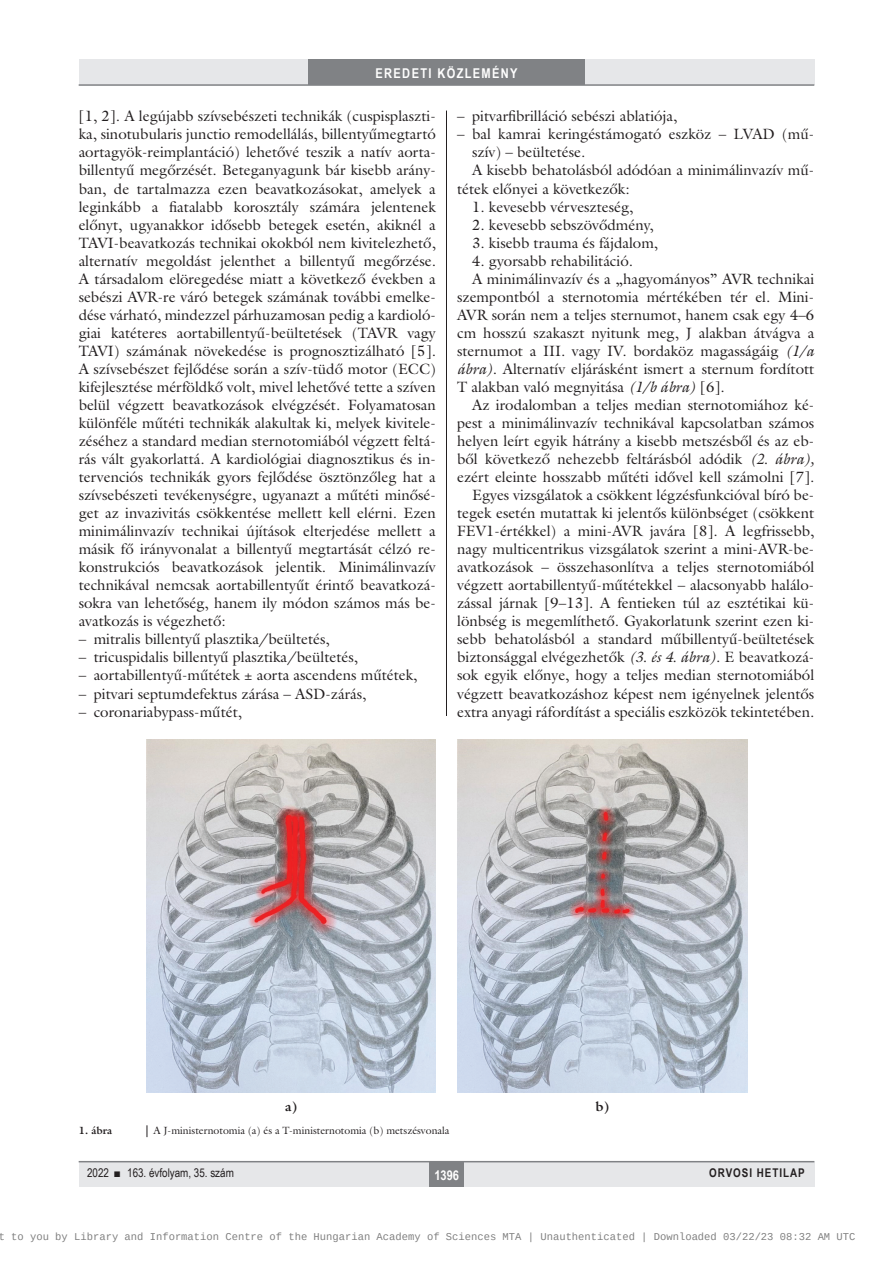
<style>
.page{position:relative;width:893px;height:1263px;background:#fff}
.page>*{position:absolute;margin:0;border:0;box-sizing:border-box;transform-origin:0 0}
.body-s{font:15px/18px "Galliard Reg";color:#231f20;text-align:justify}
.Body_Text{font:15px/18px "Galliard Reg";color:#231f20;text-align:justify}
.Body_tompa{font:15px/18px "Galliard Reg";color:#231f20}
.rovatcim_jo{font:700 13.5px "Arial Narrow";letter-spacing:.1em;color:#fff}
.oldalszam{font:700 13.5px "Arial Narrow";color:#fff}
.roviditesek_cim{font:700 13.5px "Galliard Reg";color:#231f20}
.pagina{font:12px "Arial Narrow";color:#231f20}
.pagina-2{font:700 12px "Arial Narrow";letter-spacing:.08em;color:#231f20}
.t1{font:10.5px "Liberation Mono";color:rgb(0 0 0/.5)}
.kepalairas2{font:10.5px "Galliard Reg";color:#231f20}
.kepalairas1{font:700 10.5px "Galliard Reg";color:#231f20}
.s1{font-style:italic}
</style>
<div class="page">
<div style="left:79px;top:1161px;width:735px;height:25px;background:#e6e7e9"></div>
<hr style="left:79px;top:1161px;width:735px;height:1px;background:#808285">
<div style="left:430px;top:1161px;width:34px;height:25px;background:#808285"></div>
<div style="left:79px;top:60px;width:735px;height:25px;background:#e6e7e9"></div>
<div style="left:308px;top:60px;width:277px;height:25px;background:#808285"></div>
<hr style="left:79px;top:84px;width:735px;height:2px;background:#808285">
<hr style="left:446px;top:111px;width:1px;height:1026px;background:#231f20">
<img style="left:147px;top:740px;width:289px;height:353px">
<div style="left:437px;top:716px;width:311px;height:377px;background:#fff"></div>
<img style="left:458px;top:740px;width:290px;height:353px">
<svg style="left:147px;top:1125px;width:1px;height:12px"></svg>
<div style="left:146px;top:1093px;width:601px;height:32px;background:#fff"></div>
<p class="rovatcim_jo" style="left:375px;top:63px;width:144px">EREDETI KÖZLEMÉNY</p>
<p class="body-s" style="left:79px;top:107px;width:359px">[1, 2]. A legújabb szívsebészeti technikák (cuspisplaszti&shy;ka, sinotubularis junctio remodellálás, billentyűmegtartó aortagyök-reimplantáció) lehetővé teszik a natív aorta&shy;billentyű megőrzését. Beteganyagunk bár kisebb arány&shy;ban, de tartalmazza ezen beavatkozásokat, amelyek a leginkább a fiatalabb korosztály számára jelentenek előnyt, ugyanakkor idősebb betegek esetén, akiknél a TAVI-beavatkozás technikai okokból nem kivitelezhető, alternatív megoldást jelenthet a billentyű megőrzése.<br>A társadalom elöregedése miatt a következő években a sebészi AVR-re váró betegek számának további emelke&shy;dése várható, mindezzel párhuzamosan pedig a kardioló&shy;giai katéteres aortabillentyű-beültetések (TAVR vagy TAVI) számának növekedése is prognosztizálható [5].<br>A szívsebészet fejlődése során a szív-tüdő motor (ECC) kifejlesztése mérföldkő volt, mivel lehetővé tette a szíven belül végzett beavatkozások elvégzését. Folyamatosan különféle műtéti technikák alakultak ki, melyek kivitele&shy;zéséhez a standard median sternotomiából végzett feltá&shy;rás vált gyakorlattá. A kardiológiai diagnosztikus és in&shy;tervenciós technikák gyors fejlődése ösztönzőleg hat a szívsebészeti tevékenységre, ugyanazt a műtéti minősé&shy;get az invazivitás csökkentése mellett kell elérni. Ezen minimálinvazív technikai újítások elterjedése mellett a másik fő irányvonalat a billentyű megtartását célzó re&shy;konstrukciós beavatkozások jelentik. Minimálinvazív technikával nemcsak aortabillentyűt érintő beavatkozá&shy;sokra van lehetőség, hanem ily módon számos más be&shy;avatkozás is végezhető:</p>
<p class="Body_tompa" style="left:79px;top:630px;width:253px">– mitralis billentyű plasztika/beültetés,</p>
<p class="Body_tompa" style="left:79px;top:648px;width:281px">– tricuspidalis billentyű plasztika/beültetés,</p>
<p class="Body_tompa" style="left:79px;top:666px;width:340px">– aortabillentyű-műtétek ± aorta ascendens műtétek,</p>
<p class="Body_tompa" style="left:79px;top:684px;width:289px">– pitvari septumdefektus zárása – ASD-zárás,</p>
<p class="Body_tompa" style="left:79px;top:702px;width:165px">– coronariabypass-műtét,</p>
<p class="Body_tompa" style="left:457px;top:107px;width:222px">– pitvarfibrilláció sebészi ablatiója,</p>
<p class="Body_tompa" style="left:472px;top:125px;width:344px;text-indent:-15px">– bal kamrai keringéstámogató eszköz – LVAD (mű&shy;szív) – beültetése.</p>
<p class="Body_Text" style="left:457px;top:161px;width:359px;text-indent:15px">A kisebb behatolásból adódóan a minimálinvazív mű&shy;tétek előnyei a következők:</p>
<p class="Body_Text" style="left:472px;top:197px;width:163px">1. kevesebb vérveszteség,</p>
<p class="Body_Text" style="left:472px;top:215px;width:183px">2. kevesebb sebszövődmény,</p>
<p class="Body_Text" style="left:472px;top:233px;width:187px">3. kisebb trauma és fájdalom,</p>
<p class="Body_Text" style="left:472px;top:251px;width:162px">4. gyorsabb rehabilitáció.</p>
<p class="Body_Text" style="left:457px;top:269px;width:359px;text-indent:15px">A minimálinvazív és a „hagyományos” AVR technikai szempontból a sternotomia mértékében tér el. Mini-AVR során nem a teljes sternumot, hanem csak egy 4–6 cm hosszú szakaszt nyitunk meg, J alakban átvágva a sternumot a III. vagy IV. bordaköz magasságáig <span class="s1">(1/a ábra)</span>. Alternatív eljárásként ismert a sternum fordított T alakban való megnyitása <span class="s1">(1/b ábra)</span> [6].</p>
<p class="Body_Text" style="left:457px;top:396px;width:359px;text-indent:15px">Az irodalomban a teljes median sternotomiához ké&shy;pest a minimálinvazív technikával kapcsolatban számos helyen leírt egyik hátrány a kisebb metszésből és az eb&shy;ből következő nehezebb feltárásból adódik <span class="s1">(2. ábra), </span>ezért eleinte hosszabb műtéti idővel kell számolni [7].</p>
<p class="Body_Text" style="left:457px;top:486px;width:359px;text-indent:15px">Egyes vizsgálatok a csökkent légzésfunkcióval bíró be&shy;tegek esetén mutattak ki jelentős különbséget (csökkent FEV1-értékkel) a mini-AVR javára [8]. A legfrissebb, nagy multicentrikus vizsgálatok szerint a mini-AVR-be&shy;avatkozások – összehasonlítva a teljes sternotomiából végzett aortabillentyű-műtétekkel – alacsonyabb halálo&shy;zással járnak [9–13]. A fentieken túl az esztétikai kü&shy;lönbség is megemlíthető. Gyakorlatunk szerint ezen ki&shy;sebb behatolásból a standard műbillentyű-beültetések biztonsággal elvégezhetők <span class="s1">(3. és 4. ábra)</span>. E beavatkozá&shy;sok egyik előnye, hogy a teljes median sternotomiából végzett beavatkozáshoz képest nem igényelnek jelentős extra anyagi ráfordítást a speciális eszközök tekintetében.</p>
<p class="roviditesek_cim" style="left:285px;top:1098px;width:13px">a)</p>
<p class="roviditesek_cim" style="left:596px;top:1098px;width:15px">b)</p>
<p class="kepalairas1" style="left:79px;top:1123px;width:35px">1. ábra</p>
<p class="kepalairas2" style="left:153px;top:1123px;width:298px">A J-ministernotomia (a) és a T-ministernotomia (b) metszésvonala</p>
<p class="pagina" style="left:87px;top:1164px;width:148px">2022 ■ 163. évfolyam, 35. szám</p>
<p class="oldalszam" style="left:434px;top:1165px;width:26px">1396</p>
<p class="pagina-2" style="left:709px;top:1164px;width:97px">ORVOSI HETILAP</p>
<p class="t1" style="left:-1px;top:1232px;width:858px">t to you by Library and Information Centre of the Hungarian Academy of Sciences MTA | Unauthenticated | Downloaded 03/22/23 08:32 AM UTC</p>
</div>
